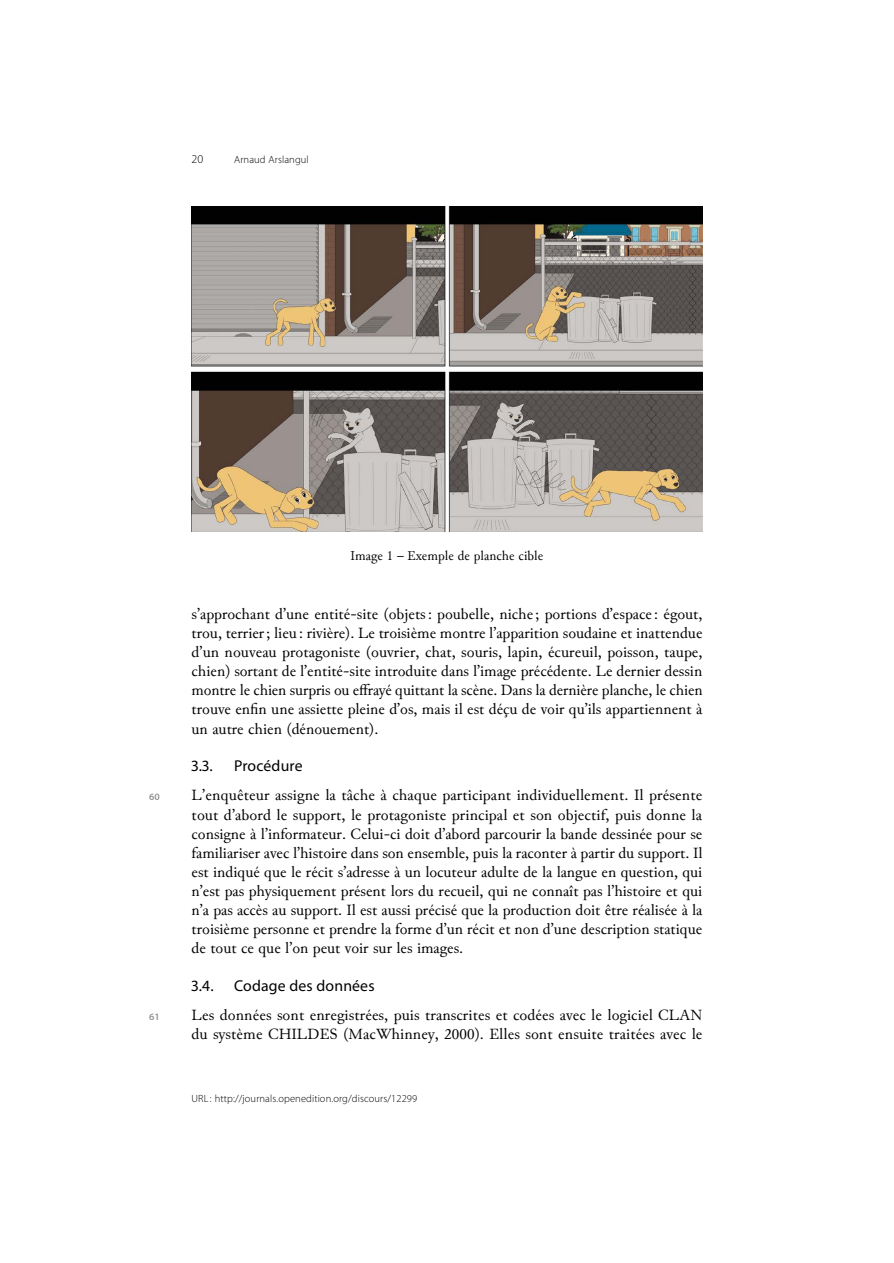
<style>
.page{position:relative;width:894px;height:1263px;background:#fff}
.page>*{position:absolute;margin:0;border:0;box-sizing:border-box;transform-origin:0 0}
.t1{font:15.75px "Myriad Pro";letter-spacing:.01em;color:#000}
.t2{font:15.6px/19px "Junicode";letter-spacing:.005em;color:#000;text-align:justify}
.t3{font:13.5px "Junicode";letter-spacing:.005em;color:#000}
.t4{font:300 12px "Myriad Pro";color:#000}
.t5{font:300 10.5px "Myriad Pro";letter-spacing:.01em;color:#000}
.t6{font:600 9.75px "Myriad Pro";color:#929292}
</style>
<div class="page">
<img style="left:191px;top:206px;width:511px;height:326px">
<p class="t4" style="left:191px;top:152px;width:13px">20</p>
<p class="t5" style="left:234px;top:154px;width:76px">Arnaud Arslangul</p>
<p class="t3" style="left:350px;top:547px;width:194px">Image 1 – Exemple de planche cible</p>
<p class="t2" style="left:191px;top:605px;width:512px">s’approchant d’une entité-site (objets : poubelle, niche ; portions d’espace : égout, trou, terrier ; lieu : rivière). Le troisième montre l’apparition soudaine et inattendue d’un nouveau protagoniste (ouvrier, chat, souris, lapin, écureuil, poisson, taupe, chien) sortant de l’entité-site introduite dans l’image précédente. Le dernier dessin montre le chien surpris ou effrayé quittant la scène. Dans la dernière planche, le chien trouve enfin une assiette pleine d’os, mais il est déçu de voir qu’ils appartiennent à un autre chien (dénouement).</p>
<p class="t1" style="left:191px;top:756px;width:23px">3.3.</p>
<p class="t1" style="left:234px;top:756px;width:70px">Procédure</p>
<p class="t6" style="left:149px;top:791px;width:12px">60</p>
<p class="t2" style="left:191px;top:787px;width:512px">L’enquêteur assigne la tâche à chaque participant individuellement. Il présente tout d’abord le support, le protagoniste principal et son objectif, puis donne la consigne à l’informateur. Celui-ci doit d’abord parcourir la bande dessinée pour se familiariser avec l’histoire dans son ensemble, puis la raconter à partir du support. Il est indiqué que le récit s’adresse à un locuteur adulte de la langue en question, qui n’est pas physiquement présent lors du recueil, qui ne connaît pas l’histoire et qui n’a pas accès au support. Il est aussi précisé que la production doit être réalisée à la troisième personne et prendre la forme d’un récit et non d’une description statique de tout ce que l’on peut voir sur les images.</p>
<p class="t1" style="left:191px;top:976px;width:24px">3.4.</p>
<p class="t1" style="left:234px;top:976px;width:142px">Codage des données</p>
<p class="t6" style="left:149px;top:1011px;width:12px">61</p>
<p class="t2" style="left:191px;top:1006px;width:512px">Les données sont enregistrées, puis transcrites et codées avec le logiciel CLAN du système CHILDES (MacWhinney, 2000). Elles sont ensuite traitées avec le</p>
<p class="t5" style="left:191px;top:1092px;width:227px">URL : http://journals.openedition.org/discours/12299</p>
</div>
